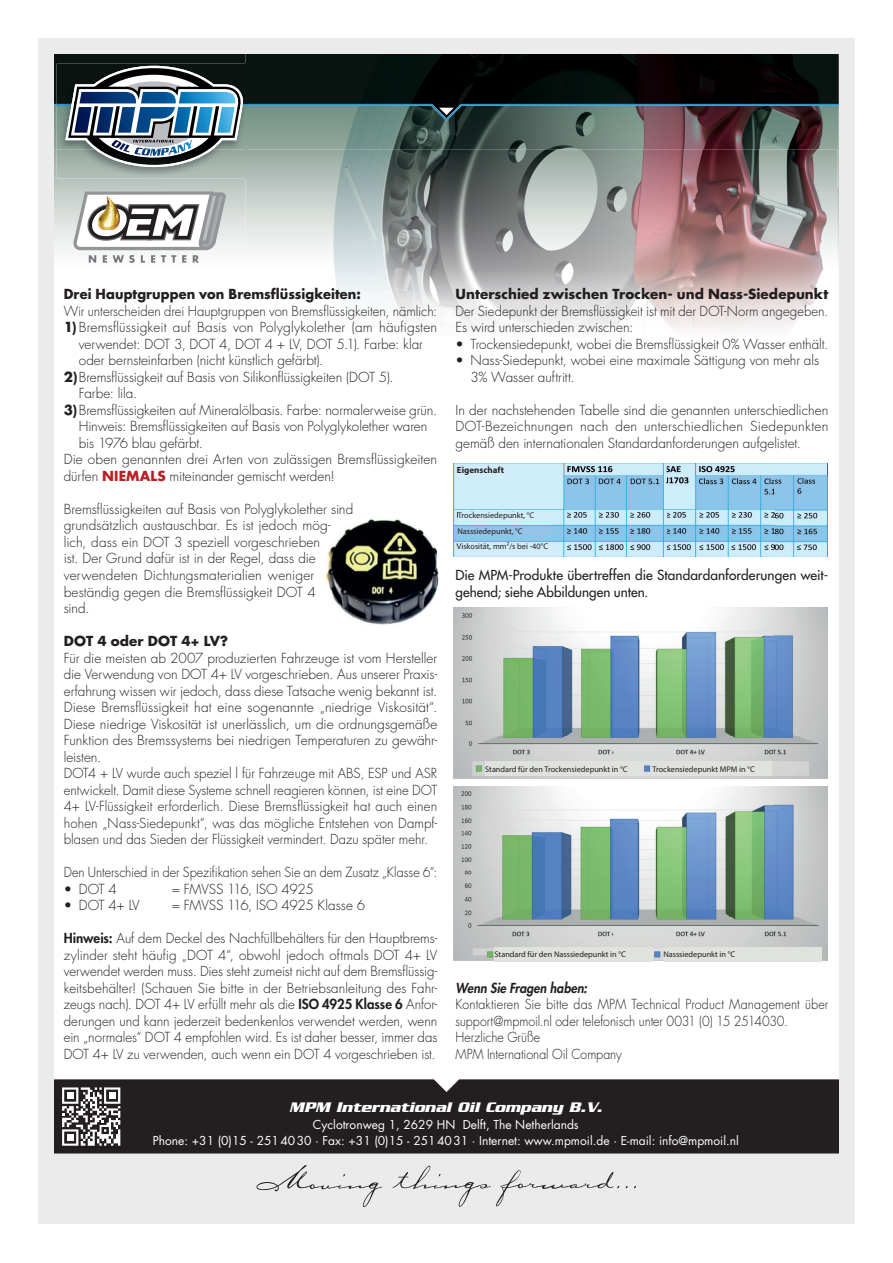
<style>
.page{position:relative;width:893px;height:1263px;background:#fff}
.page>*{position:absolute;margin:0;border:0;box-sizing:border-box;transform-origin:0 0}
.t1{font:italic 700 15px "Serpentine";color:#fff}
.t2{font:300 13.5px/16.5px "Futura Std";color:#231f20}
.t3{font:300 13.5px/16.5px "Futura Std";color:#231f20;scale:.93 1}
.t4{font:500 13.5px/16.5px "Futura Std";letter-spacing:.005em;color:#231f20}
.t5{font:700 13.5px "Futura Std";letter-spacing:.005em;color:#231f20}
.t6{font:700 13.5px "Futura Std";letter-spacing:.005em;color:#231f20;scale:.96 1}
.t7{font:italic 800 13.5px "Futura Std";letter-spacing:.005em;color:#231f20;scale:.92 1}
.t8{font:300 13.5px "Futura Std";letter-spacing:-.02em;color:#231f20}
.t9{font:12px/16.5px "Futura Std";color:#fff;text-align:center}
.t10{font:700 9px "Myriad Pro";color:#231f20}
.t11{font:8.25px "Myriad Pro";color:#231f20}
.s1{font-weight:700}
.s2{font-weight:700;color:#b82025}
.s3{font-weight:800}
</style>
<div class="page">
<div style="left:38px;top:39px;width:817px;height:1185px;background:#eaebea"></div>
<div style="left:54px;top:54px;width:785px;height:1093px;background:#fff"></div>
<img style="left:838px;top:188px;width:1px;height:76px">
<svg style="left:256px;top:1165px;width:126px;height:42px"></svg>
<svg style="left:393px;top:1165px;width:227px;height:42px"></svg>
<img style="left:54px;top:54px;width:192px;height:11px">
<img style="left:246px;top:54px;width:593px;height:11px">
<div style="left:54px;top:1079px;width:785px;height:74px;background:#231f20"></div>
<hr style="left:60px;top:1147px;width:63px;height:1px;background:#1c191a">
<svg style="left:60px;top:1085px;width:63px;height:62px"></svg>
<div style="left:67px;top:1134px;width:7px;height:7px;background:#fff"></div>
<img style="left:54px;top:167px;width:784px;height:164px">
<img style="left:246px;top:167px;width:1px;height:12px">
<svg style="left:54px;top:65px;width:785px;height:102px;background:#485355"></svg>
<svg style="left:73px;top:191px;width:153px;height:72px"></svg>
<img style="left:454px;top:463px;width:373px;height:94px">
<img style="left:454px;top:608px;width:373px;height:171px">
<img style="left:454px;top:787px;width:373px;height:174px">
<img style="left:325px;top:519px;width:114px;height:106px">
<div style="left:457px;top:466px;width:55px;height:15px;background:#d1edfa"></div>
<div style="left:458px;top:512px;width:94px;height:12px;background:#d1edfa"></div>
<div style="left:485px;top:761px;width:159px;height:14px;background:#e0e2de"></div>
<div style="left:495px;top:947px;width:158px;height:14px;background:#e0e2de"></div>
<div style="left:663px;top:947px;width:159px;height:14px;background:#e0e2de"></div>
<div style="left:652px;top:761px;width:120px;height:14px;background:#e0e2de"></div>
<div style="left:457px;top:543px;width:104px;height:12px;background:#d1edfa"></div>
<div style="left:457px;top:528px;width:94px;height:12px;background:#95c3e8"></div>
<p class="t6" style="left:64px;top:285px;width:311px">Drei Hauptgruppen von Bremsflüssigkeiten:</p>
<p class="t2" style="left:64px;top:303px;width:375px">Wir unterscheiden drei Hauptgruppen von Bremsflüssigkeiten, nämlich:</p>
<p class="t2" style="left:79px;top:320px;width:360px;text-indent:-15px"><span class="s1">1)</span> Bremsflüssigkeit auf Basis von Polyglykolether (am häufigsten verwendet: DOT 3, DOT 4, DOT 4 + LV, DOT 5.1). Farbe: klar oder bernsteinfarben (nicht künstlich gefärbt).</p>
<p class="t2" style="left:79px;top:369px;width:316px;text-indent:-15px"><span class="s1">2)</span> Bremsflüssigkeit auf Basis von Silikonflüssigkeiten (DOT 5).<br>Farbe: lila.</p>
<p class="t2" style="left:64px;top:402px;width:375px"><span class="s1">3)</span> Bremsflüssigkeiten auf Mineralölbasis. Farbe: normalerweise grün.</p>
<p class="t2" style="left:79px;top:419px;width:350px">Hinweis: Bremsflüssigkeiten auf Basis von Polyglykolether waren</p>
<p class="t2" style="left:79px;top:435px;width:126px">bis 1976 blau gefärbt.</p>
<p class="t2" style="left:64px;top:452px;width:375px">Die oben genannten drei Arten von zulässigen Bremsflüssigkeiten</p>
<p class="t2" style="left:64px;top:468px;width:273px">dürfen <span class="s2">NIEMALS</span> miteinander gemischt werden!</p>
<p class="t2" style="left:64px;top:501px;width:291px">Bremsflüssigkeiten auf Basis von Polyglykolether sind grundsätzlich austauschbar. Es ist jedoch mög&shy;lich, dass ein DOT 3 speziell vorgeschrieben<br>ist. Der Grund dafür ist in der Regel, dass die verwendeten Dichtungsmaterialien weniger beständig gegen die Bremsflüssigkeit DOT 4<br>sind.</p>
<p class="t5" style="left:64px;top:632px;width:166px">DOT 4 oder DOT 4+ LV?</p>
<p class="t2" style="left:64px;top:650px;width:375px">Für die meisten ab 2007 produzierten Fahrzeuge ist vom Hersteller die Verwendung von DOT 4+ LV vorgeschrieben. Aus unserer Praxis&shy;erfahrung wissen wir jedoch, dass diese Tatsache wenig bekannt ist.<br>Diese Bremsflüssigkeit hat eine sogenannte „niedrige Viskosität“.<br>Diese niedrige Viskosität ist unerlässlich, um die ordnungsgemäße Funktion des Bremssystems bei niedrigen Temperaturen zu gewähr&shy;leisten.<br>DOT4 + LV wurde auch speziel l für Fahrzeuge mit ABS, ESP und ASR entwickelt. Damit diese Systeme schnell reagieren können, ist eine DOT 4+ LV-Flüssigkeit erforderlich. Diese Bremsflüssigkeit hat auch einen hohen „Nass-Siedepunkt“, was das mögliche Entstehen von Dampf&shy;blasen und das Sieden der Flüssigkeit vermindert. Dazu später mehr.</p>
<p class="t3" style="left:64px;top:864px;width:403px">Den Unterschied in der Spezifikation sehen Sie an dem Zusatz „Klasse 6“:</p>
<p class="t2" style="left:64px;top:881px;width:55px">• DOT 4</p>
<p class="t8" style="left:172px;top:880px;width:144px">= FMVSS 116, ISO 4925</p>
<p class="t2" style="left:64px;top:897px;width:77px">• DOT 4+ LV</p>
<p class="t2" style="left:172px;top:897px;width:195px">= FMVSS 116, ISO 4925 Klasse 6</p>
<p class="t2" style="left:64px;top:930px;width:375px;text-align:justify"><span class="s3">Hinweis:</span> Auf dem Deckel des Nachfüllbehälters für den Hauptbrems&shy;zylinder steht häufig „DOT 4“, obwohl jedoch oftmals DOT 4+ LV verwendet werden muss. Dies steht zumeist nicht auf dem Bremsflüssig&shy;keitsbehälter! (Schauen Sie bitte in der Betriebsanleitung des Fahr&shy;zeugs nach). DOT 4+ LV erfüllt mehr als die <span class="s3">ISO 4925 Klasse 6</span> Anfor&shy;derungen und kann jederzeit bedenkenlos verwendet werden, wenn ein „normales“ DOT 4 empfohlen wird. Es ist daher besser, immer das DOT 4+ LV zu verwenden, auch wenn ein DOT 4 vorgeschrieben ist.</p>
<p class="t5" style="left:455px;top:285px;width:374px">Unterschied zwischen Trocken- und Nass-Siedepunkt</p>
<p class="t2" style="left:455px;top:303px;width:374px">Der Siedepunkt der Bremsflüssigkeit ist mit der DOT-Norm angegeben.<br>Es wird unterschieden zwischen:</p>
<p class="t2" style="left:455px;top:336px;width:374px">• Trockensiedepunkt, wobei die Bremsflüssigkeit 0% Wasser enthält.</p>
<p class="t2" style="left:470px;top:353px;width:350px;text-indent:-15px">• Nass-Siedepunkt, wobei eine maximale Sättigung von mehr als<br>3% Wasser auftritt.</p>
<p class="t2" style="left:455px;top:402px;width:374px;text-align:justify">In der nachstehenden Tabelle sind die genannten unterschiedlichen DOT-Bezeichnungen nach den unterschiedlichen Siedepunkten gemäß den internationalen Standardanforderungen aufgelistet.</p>
<p class="t10" style="left:457px;top:464px;width:49px">Eigenschaft</p>
<p class="t11" style="left:458px;top:510px;width:78px">Trockensiedepunkt, °C</p>
<p class="t11" style="left:457px;top:526px;width:67px">Nasssiedepunkt, °C</p>
<p class="t11" style="left:457px;top:541px;width:93px">Viskosität, mm²/s bei -40°C</p>
<p class="t4" style="left:455px;top:567px;width:374px">Die MPM-Produkte übertreffen die Standardanforderungen weit&shy;gehend; siehe Abbildungen unten.</p>
<p class="t11" style="left:485px;top:764px;width:144px">Standard für den Trockensiedepunkt in °C</p>
<p class="t11" style="left:652px;top:764px;width:104px">Trockensiedepunkt MPM in °C</p>
<p class="t11" style="left:495px;top:949px;width:133px">Standard für den Nasssiedepunkt in °C</p>
<p class="t11" style="left:663px;top:949px;width:73px">Nasssiedepunkt in °C</p>
<p class="t7" style="left:455px;top:979px;width:145px">Wenn Sie Fragen haben:</p>
<p class="t3" style="left:455px;top:996px;width:402px">Kontaktieren Sie bitte das MPM Technical Product Management über support@mpmoil.nl oder telefonisch unter 0031 (0) 15 2514030.<br>Herzliche Grüße<br>MPM International Oil Company</p>
<p class="t1" style="left:289px;top:1099px;width:315px">MPM International Oil Company B.V.</p>
<p class="t9" style="left:153px;top:1116px;width:588px">Cyclotronweg 1, 2629 HN Delft, The Netherlands<br>Phone: +31 (0)15 - 251 40 30 · Fax: +31 (0)15 - 251 40 31 · Internet: www.mpmoil.de · E-mail: info@mpmoil.nl</p>
</div>
